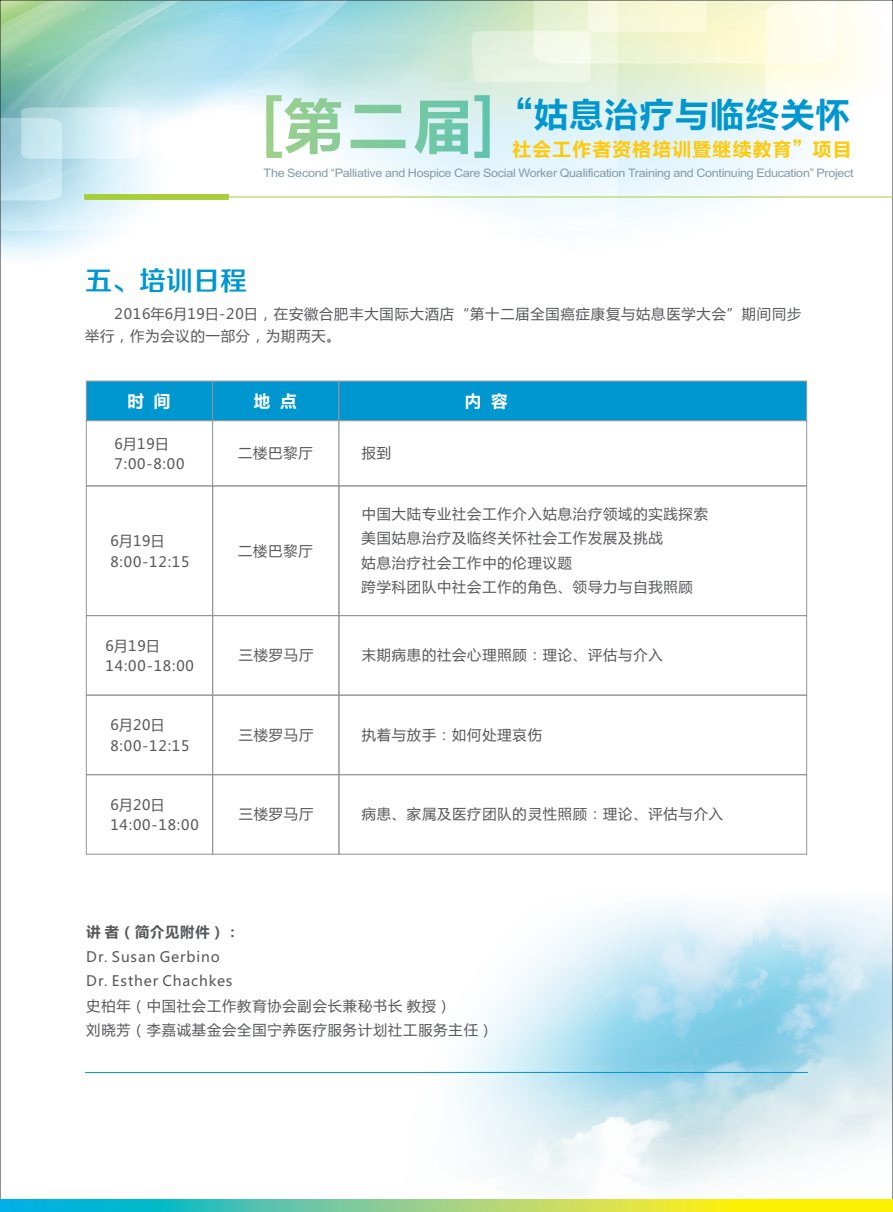
<style>
.page{position:relative;width:893px;height:1212px;background:#fff}
.page>*{position:absolute;margin:0;border:0;box-sizing:border-box;transform-origin:0 0}
.t1{font:35.1px "FZLTCHK GBK1 0";letter-spacing:.005em;color:#0097d1}
.t2{font:27px "FZZZHONGJW GB1 0";color:#0097d1}
.t3{font:19.35px "FZLTCHK GBK1 0";letter-spacing:.035em;color:#feca0a}
.t4{font:700 16.5px "Microsoft Ya Hei";color:#fff}
.t5{font:14.25px/24.5px "Microsoft Ya Hei";letter-spacing:.06em;color:#57585a}
.t6{font:14.25px/20.7px "Microsoft Ya Hei";letter-spacing:.03em;color:#57585a}
.t7{font:700 14.25px "Microsoft Ya Hei";letter-spacing:.06em;color:#57585a}
.t8{font:11.7px "Arial";letter-spacing:-.025em;color:#839ca9;scale:1.07 1}
</style>
<div class="page">
<img style="left:374px;top:900px;width:517px;height:296px">
<img style="left:2px;top:2px;width:889px;height:257px">
<svg style="left:0;top:1199px;width:893px;height:13px"></svg>
<svg style="left:84px;top:194px;width:145px;height:6px"></svg>
<hr style="left:204px;top:197px;width:689px;height:1px;background:#a6ce39">
<svg style="left:266px;top:94px;width:224px;height:65px"></svg>
<hr style="left:85px;top:1072px;width:723px;height:1px;background:#0097d1">
<svg style="left:85px;top:380px;width:722px;height:107px"></svg>
<div style="left:86px;top:485px;width:127px;height:131px;border:1px solid #939598"></div>
<div style="left:212px;top:485px;width:127px;height:131px;border:1px solid #939598"></div>
<div style="left:339px;top:485px;width:468px;height:131px;border:1px solid #939598"></div>
<div style="left:86px;top:615px;width:127px;height:80px;border:1px solid #939598"></div>
<div style="left:212px;top:615px;width:127px;height:80px;border:1px solid #939598"></div>
<div style="left:339px;top:615px;width:468px;height:80px;border:1px solid #939598"></div>
<div style="left:86px;top:695px;width:127px;height:80px;border:1px solid #939598"></div>
<div style="left:212px;top:695px;width:127px;height:80px;border:1px solid #939598"></div>
<div style="left:339px;top:695px;width:468px;height:80px;border:1px solid #939598"></div>
<div style="left:86px;top:774px;width:127px;height:81px;border:1px solid #939598"></div>
<div style="left:212px;top:774px;width:127px;height:81px;border:1px solid #939598"></div>
<div style="left:339px;top:774px;width:468px;height:81px;border:1px solid #939598"></div>
<h1 class="t1" style="left:498px;top:96px;width:354px">“姑息治疗与临终关怀</h1>
<h3 class="t3" style="left:512px;top:138px;width:341px">社会工作者资格培训暨继续教育”项目</h3>
<p class="t8" style="left:264px;top:168px;width:553px">The Second “Palliative and Hospice Care Social Worker Qualification Training and Continuing Education” Project</p>
<h2 class="t2" style="left:85px;top:266px;width:164px">五、培训日程</h2>
<p class="t5" style="left:85px;top:303px;width:718px;line-height:22.5px;text-indent:30px">2016年6月19日-20日，在安徽合肥丰大国际大酒店“第十二届全国癌症康复与姑息医学大会”期间同步举行，作为会议的一部分，为期两天。</p>
<p class="t4" style="left:128px;top:394px;width:44px">时 间</p>
<p class="t4" style="left:254px;top:393px;width:44px">地 点</p>
<p class="t4" style="left:465px;top:393px;width:44px">内 容</p>
<p class="t6" style="left:115px;top:434px;width:71px">6月19日<br>7:00-8:00</p>
<p class="t5" style="left:238px;top:442px;width:76px">二楼巴黎厅</p>
<p class="t5" style="left:362px;top:442px;width:31px">报到</p>
<p class="t5" style="left:110px;top:532px;width:81px;line-height:20.7px">6月19日<br>8:00-12:15</p>
<p class="t5" style="left:238px;top:539px;width:76px">二楼巴黎厅</p>
<p class="t5" style="left:362px;top:503px;width:348px">中国大陆专业社会工作介入姑息治疗领域的实践探索美国姑息治疗及临终关怀社会工作发展及挑战<br>姑息治疗社会工作中的伦理议题<br>跨学科团队中社会工作的角色、领导力与自我照顾</p>
<p class="t5" style="left:106px;top:636px;width:90px;line-height:20.7px">6月19日<br>14:00-18:00</p>
<p class="t5" style="left:239px;top:644px;width:76px">三楼罗马厅</p>
<p class="t5" style="left:362px;top:644px;width:303px">末期病患的社会心理照顾：理论、评估与介入</p>
<p class="t5" style="left:110px;top:716px;width:81px;line-height:20.7px">6月20日<br>8:00-12:15</p>
<p class="t5" style="left:362px;top:724px;width:182px">执着与放手：如何处理哀伤</p>
<p class="t5" style="left:239px;top:723px;width:76px">三楼罗马厅</p>
<p class="t5" style="left:110px;top:795px;width:90px;line-height:20.7px">6月20日<br>14:00-18:00</p>
<p class="t5" style="left:362px;top:803px;width:363px">病患、家属及医疗团队的灵性照顾：理论、评估与介入</p>
<p class="t5" style="left:239px;top:803px;width:76px">三楼罗马厅</p>
<p class="t7" style="left:86px;top:926px;width:155px">讲 者（简介见附件）：</p>
<p class="t5" style="left:86px;top:945px;width:408px">Dr. Susan Gerbino<br>Dr. Esther Chachkes<br>史柏年（中国社会工作教育协会副会长兼秘书长 教授）<br>刘晓芳（李嘉诚基金会全国宁养医疗服务计划社工服务主任）</p>
</div>
